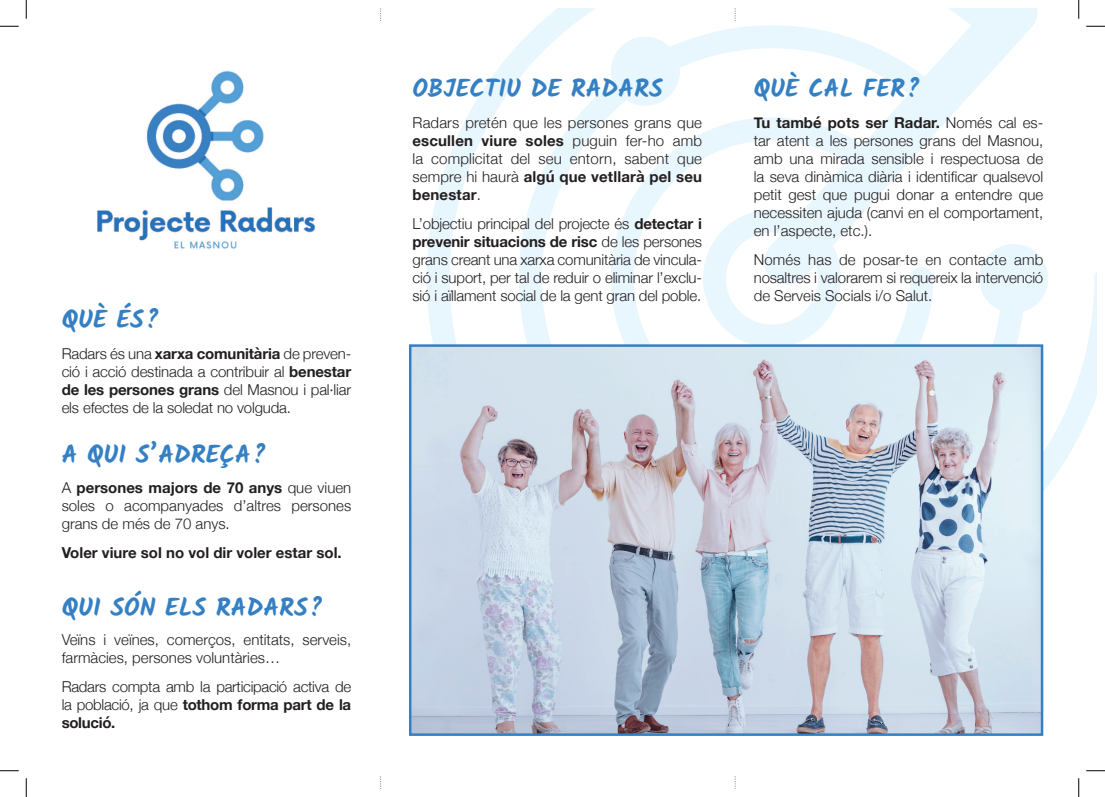
<style>
.page{position:relative;width:1105px;height:797px;background:#fff}
.page>*{position:absolute;margin:0;border:0;box-sizing:border-box;transform-origin:0 0}
.text{font:700 25px "Kalam";color:#3580c3}
.text-2{font:300 15px/18px "Helvetica Neue";color:#231f20;text-align:justify}
.text-3{font:700 15px "Helvetica Neue";color:#231f20}
.s1{font-weight:700}
</style>
<div class="page">
<svg style="left:1026px;top:267px;width:70px;height:357px"></svg>
<svg style="left:427px;top:9px;width:232px;height:335px"></svg>
<svg style="left:519px;top:80px;width:504px;height:264px"></svg>
<svg style="left:611px;top:108px;width:151px;height:236px"></svg>
<svg style="left:703px;top:209px;width:230px;height:135px"></svg>
<div style="left:979px;top:244px;width:69px;height:69px;background:#e8f6fd;border-radius:50%"></div>
<div style="left:611px;top:37px;width:69px;height:69px;background:#e8f6fd;border-radius:50%"></div>
<svg style="left:762px;top:9px;width:276px;height:278px"></svg>
<svg style="left:669px;top:9px;width:260px;height:88px"></svg>
<img style="left:97px;top:70px;width:219px;height:179px">
<img style="left:412px;top:347px;width:628px;height:386px">
<div style="left:409px;top:344px;width:634px;height:392px;border:2px solid #3580c3"></div>
<svg style="left:0;top:25px;width:19px;height:2px"></svg>
<svg style="left:1086px;top:25px;width:19px;height:2px"></svg>
<svg style="left:0;top:770px;width:19px;height:1px"></svg>
<svg style="left:1086px;top:770px;width:19px;height:1px"></svg>
<svg style="left:25px;top:0;width:2px;height:19px"></svg>
<svg style="left:25px;top:778px;width:2px;height:19px"></svg>
<svg style="left:1078px;top:0;width:1px;height:19px"></svg>
<svg style="left:1078px;top:778px;width:1px;height:19px"></svg>
<p class="text" style="left:62px;top:305px;width:99px">QUÈ ÉS?</p>
<p class="text-2" style="left:62px;top:343px;width:291px">Radars és una <span class="s1">xarxa comunitària</span> de preven&shy;ció i acció destinada a contribuir al <span class="s1">benestar de les persones grans</span> del Masnou i pal·liar els efectes de la soledat no volguda.</p>
<p class="text" style="left:62px;top:439px;width:206px">A QUI S’ADREÇA?</p>
<p class="text-2" style="left:62px;top:477px;width:291px">A <span class="s1">persones majors de 70 anys</span> que viuen soles o acompanyades d’altres persones grans de més de 70 anys.</p>
<p class="text-3" style="left:62px;top:540px;width:281px">Voler viure sol no vol dir voler estar sol.</p>
<p class="text" style="left:62px;top:593px;width:263px">QUI SÓN ELS RADARS?</p>
<p class="text-2" style="left:62px;top:629px;width:291px">Veïns i veïnes, comerços, entitats, serveis, farmàcies, persones voluntàries…</p>
<p class="text-2" style="left:62px;top:676px;width:291px">Radars compta amb la participació activa de la població, ja que <span class="s1">tothom forma part de la solució.</span></p>
<p class="text" style="left:412px;top:73px;width:252px">OBJECTIU DE RADARS</p>
<p class="text" style="left:754px;top:73px;width:168px">QUÈ CAL FER?</p>
<p class="text-2" style="left:412px;top:113px;width:291px">Radars pretén que les persones grans que <span class="s1">escullen viure soles</span> puguin fer-ho amb la complicitat del seu entorn, sabent que sempre hi haurà <span class="s1">algú que vetllarà pel seu benestar</span>.</p>
<p class="text-2" style="left:412px;top:213px;width:291px">L’objectiu principal del projecte és <span class="s1">detectar i prevenir situacions de risc</span> de les persones grans creant una xarxa comunitària de vincula&shy;ció i suport, per tal de reduir o eliminar l’exclu&shy;sió i aïllament social de la gent gran del poble.</p>
<p class="text-2" style="left:754px;top:113px;width:291px"><span class="s1">Tu també pots ser Radar.</span> Només cal es&shy;tar atent a les persones grans del Masnou, amb una mirada sensible i respectuosa de la seva dinàmica diària i identificar qualsevol petit gest que pugui donar a entendre que necessiten ajuda (canvi en el comportament, en l’aspecte, etc.).</p>
<p class="text-2" style="left:754px;top:249px;width:291px">Només has de posar-te en contacte amb nosaltres i valorarem si requereix la intervenció de Serveis Socials i/o Salut.</p>
</div>
